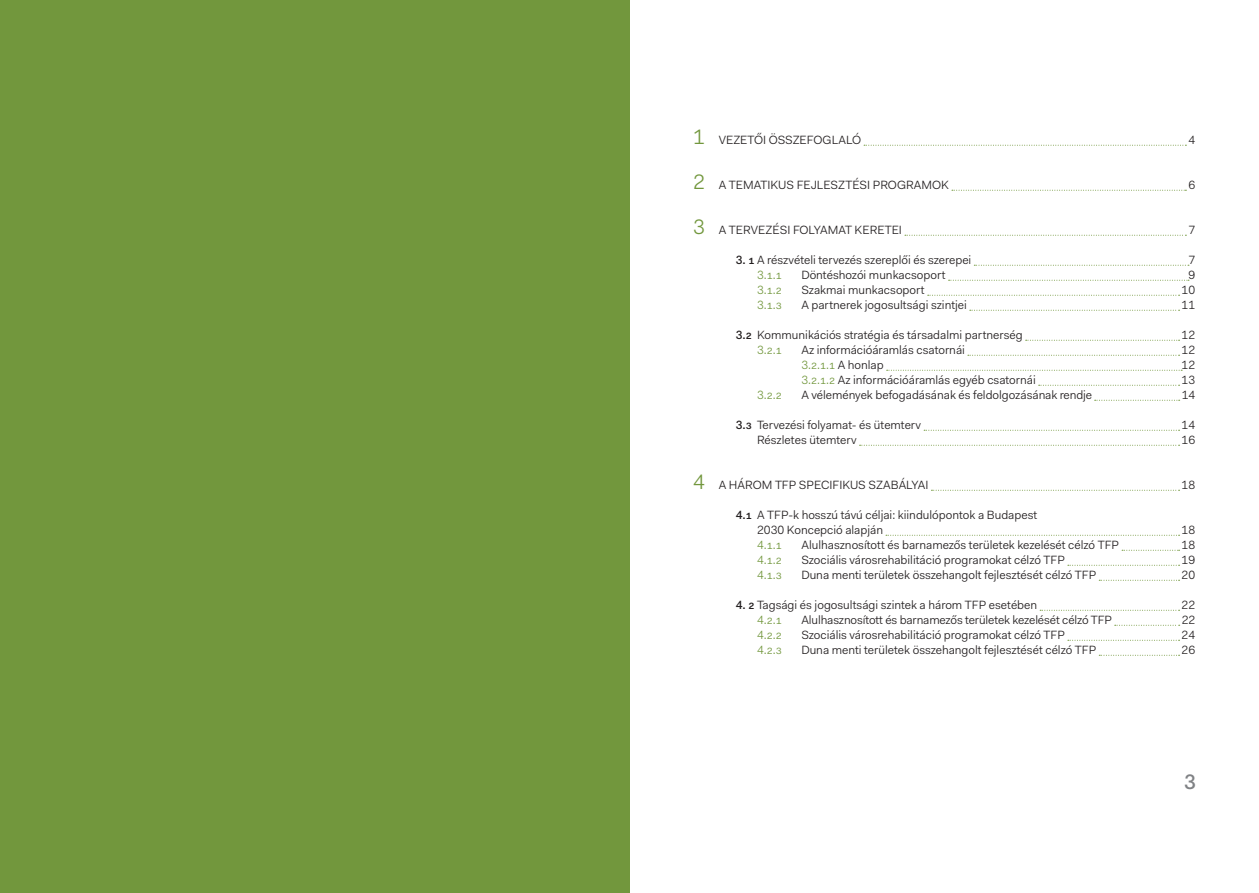
<style>
.page{position:relative;width:1259px;height:893px;background:#fff}
.page>*{position:absolute;margin:0;border:0;box-sizing:border-box;transform-origin:0 0}
.body_text{font:500 21px "Fakt Pro";color:#808285}
.body_text-2{font:12px "Fakt Pro Blond";color:#231f20}
.body_text-3{font:12px "Fakt Pro Blond";color:#72973d}
.s1{font-size:21px;color:#72973d}
.s2{font-family:"Fakt Pro";font-weight:500}
.s3{color:#231f20}
.s4{color:#72973d}
</style>
<div class="page">
<svg style="left:864px;top:145px;width:322px;height:1px"></svg>
<svg style="left:952px;top:190px;width:234px;height:1px"></svg>
<svg style="left:905px;top:235px;width:281px;height:1px"></svg>
<svg style="left:974px;top:265px;width:215px;height:1px"></svg>
<svg style="left:948px;top:280px;width:241px;height:1px"></svg>
<svg style="left:927px;top:295px;width:252px;height:1px"></svg>
<svg style="left:970px;top:310px;width:209px;height:1px"></svg>
<svg style="left:1025px;top:340px;width:154px;height:1px"></svg>
<svg style="left:968px;top:355px;width:211px;height:1px"></svg>
<svg style="left:886px;top:370px;width:296px;height:1px"></svg>
<svg style="left:1038px;top:385px;width:141px;height:1px"></svg>
<svg style="left:1094px;top:400px;width:85px;height:1px"></svg>
<svg style="left:924px;top:430px;width:255px;height:1px"></svg>
<svg style="left:859px;top:445px;width:320px;height:1px"></svg>
<svg style="left:931px;top:490px;width:248px;height:1px"></svg>
<svg style="left:886px;top:535px;width:293px;height:1px"></svg>
<svg style="left:1122px;top:550px;width:57px;height:1px"></svg>
<svg style="left:1068px;top:565px;width:111px;height:1px"></svg>
<svg style="left:1099px;top:580px;width:80px;height:1px"></svg>
<svg style="left:1040px;top:610px;width:139px;height:1px"></svg>
<svg style="left:1114px;top:625px;width:65px;height:1px"></svg>
<svg style="left:1068px;top:640px;width:111px;height:1px"></svg>
<svg style="left:1099px;top:655px;width:80px;height:1px"></svg>
<div style="left:0;top:0;width:629px;height:893px;background:#72973d"></div>
<p class="body_text-2" style="left:693px;top:132px;width:169px"><span class="s1">1</span> VEZETŐI ÖSSZEFOGLALÓ</p>
<p class="body_text-2" style="left:1188px;top:132px;width:8px">4</p>
<p class="body_text-2" style="left:693px;top:177px;width:257px"><span class="s1">2</span> A TEMATIKUS FEJLESZTÉSI PROGRAMOK</p>
<p class="body_text-2" style="left:1188px;top:177px;width:8px">6</p>
<p class="body_text-2" style="left:693px;top:222px;width:210px"><span class="s1">3</span> A TERVEZÉSI FOLYAMAT KERETEI</p>
<p class="body_text-2" style="left:1188px;top:222px;width:8px">7</p>
<p class="body_text-2" style="left:736px;top:252px;width:237px"><span class="s2">3. 1</span> A részvételi tervezés szereplői és szerepei</p>
<p class="body_text-2" style="left:1188px;top:252px;width:8px">7</p>
<p class="body_text-3" style="left:757px;top:267px;width:26px">3.1.1</p>
<p class="body_text-2" style="left:801px;top:267px;width:146px">Döntéshozói munkacsoport</p>
<p class="body_text-2" style="left:1188px;top:267px;width:8px">9</p>
<p class="body_text-3" style="left:757px;top:282px;width:26px">3.1.2</p>
<p class="body_text-2" style="left:801px;top:282px;width:125px">Szakmai munkacsoport</p>
<p class="body_text-2" style="left:1181px;top:282px;width:15px">10</p>
<p class="body_text-3" style="left:757px;top:297px;width:26px">3.1.3</p>
<p class="body_text-2" style="left:801px;top:297px;width:167px">A partnerek jogosultsági szintjei</p>
<p class="body_text-2" style="left:1181px;top:297px;width:15px">11</p>
<p class="body_text-2" style="left:736px;top:327px;width:288px"><span class="s2">3.2</span> Kommunikációs stratégia és társadalmi partnerség</p>
<p class="body_text-2" style="left:1181px;top:327px;width:15px">12</p>
<p class="body_text-3" style="left:757px;top:342px;width:26px">3.2.1</p>
<p class="body_text-2" style="left:801px;top:342px;width:165px">Az információáramlás csatornái</p>
<p class="body_text-2" style="left:1181px;top:342px;width:15px">12</p>
<p class="body_text-3" style="left:801px;top:357px;width:84px">3.2.1.1 <span class="s3">A honlap</span></p>
<p class="body_text-2" style="left:1181px;top:357px;width:15px">12</p>
<p class="body_text-2" style="left:801px;top:372px;width:236px"><span class="s4">3.2.1.2</span> Az információáramlás egyéb csatornái</p>
<p class="body_text-2" style="left:1181px;top:372px;width:15px">13</p>
<p class="body_text-3" style="left:757px;top:387px;width:26px">3.2.2</p>
<p class="body_text-2" style="left:801px;top:387px;width:292px">A vélemények befogadásának és feldolgozásának rendje</p>
<p class="body_text-2" style="left:1181px;top:387px;width:15px">14</p>
<p class="body_text-2" style="left:736px;top:417px;width:187px"><span class="s2">3.3</span> Tervezési folyamat- és ütemterv</p>
<p class="body_text-2" style="left:1181px;top:417px;width:15px">14</p>
<p class="body_text-2" style="left:757px;top:432px;width:101px">Részletes ütemterv</p>
<p class="body_text-2" style="left:1181px;top:432px;width:15px">16</p>
<p class="body_text-2" style="left:693px;top:477px;width:237px"><span class="s1">4</span> A HÁROM TFP SPECIFIKUS SZABÁLYAI</p>
<p class="body_text-2" style="left:1181px;top:477px;width:15px">18</p>
<p class="body_text-2" style="left:736px;top:507px;width:303px"><span class="s2">4.1</span> A TFP-k hosszú távú céljai: kiindulópontok a Budapest</p>
<p class="body_text-2" style="left:757px;top:522px;width:127px">2030 Koncepció alapján</p>
<p class="body_text-2" style="left:1181px;top:522px;width:15px">18</p>
<p class="body_text-3" style="left:757px;top:537px;width:26px">4.1.1</p>
<p class="body_text-2" style="left:801px;top:537px;width:319px">Alulhasznosított és barnamezős területek kezelését célzó TFP</p>
<p class="body_text-2" style="left:1181px;top:537px;width:15px">18</p>
<p class="body_text-3" style="left:757px;top:552px;width:26px">4.1.2</p>
<p class="body_text-2" style="left:801px;top:552px;width:265px">Szociális városrehabilitáció programokat célzó TFP</p>
<p class="body_text-2" style="left:1181px;top:552px;width:15px">19</p>
<p class="body_text-3" style="left:757px;top:567px;width:26px">4.1.3</p>
<p class="body_text-2" style="left:801px;top:567px;width:296px">Duna menti területek összehangolt fejlesztését célzó TFP</p>
<p class="body_text-2" style="left:1181px;top:567px;width:15px">20</p>
<p class="body_text-2" style="left:736px;top:597px;width:303px"><span class="s2">4. 2</span> Tagsági és jogosultsági szintek a három TFP esetében</p>
<p class="body_text-2" style="left:1181px;top:597px;width:15px">22</p>
<p class="body_text-3" style="left:757px;top:612px;width:26px">4.2.1</p>
<p class="body_text-2" style="left:801px;top:612px;width:312px">Alulhasznosított és barnamezős területek kezelését célzó TFP</p>
<p class="body_text-2" style="left:1181px;top:612px;width:15px">22</p>
<p class="body_text-3" style="left:757px;top:627px;width:26px">4.2.2</p>
<p class="body_text-2" style="left:801px;top:627px;width:265px">Szociális városrehabilitáció programokat célzó TFP</p>
<p class="body_text-2" style="left:1181px;top:627px;width:15px">24</p>
<p class="body_text-3" style="left:757px;top:642px;width:26px">4.2.3</p>
<p class="body_text-2" style="left:801px;top:642px;width:296px">Duna menti területek összehangolt fejlesztését célzó TFP</p>
<p class="body_text-2" style="left:1181px;top:642px;width:15px">26</p>
<p class="body_text" style="left:1184px;top:768px;width:13px">3</p>
</div>
